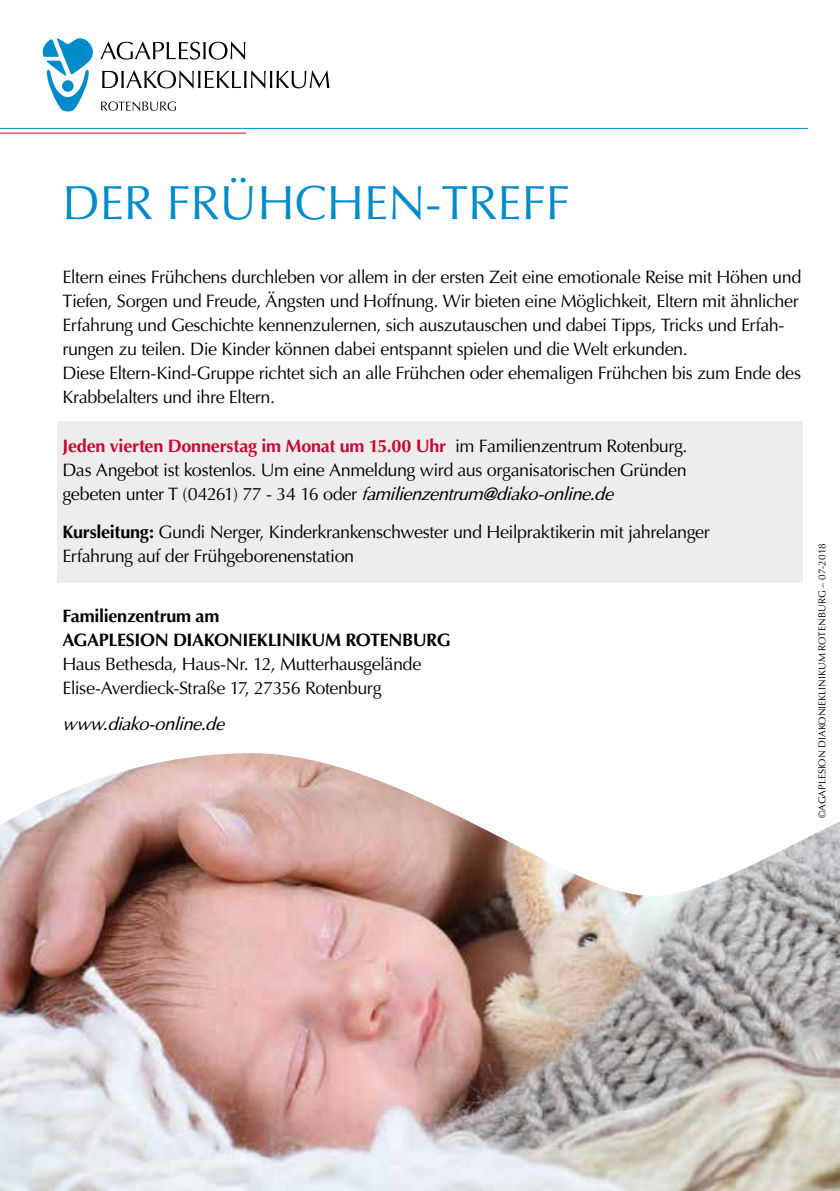
<style>
.page{position:relative;width:840px;height:1191px;background:#fff}
.page>*{position:absolute;margin:0;border:0;box-sizing:border-box;transform-origin:0 0}
.t1{font:48px "Optima";color:#008bcb}
.t2{font:18px/24px "Optima";letter-spacing:-.025em;color:#000}
.t3{font:700 18px/24px "Optima";letter-spacing:-.02em;color:#000}
.t4{font:italic 18px "Optima";letter-spacing:-.02em;color:#000}
.t5{font:10px "Optima";color:#000}
.s1{font-weight:700;color:#ca0733}
.s2{font-style:italic}
.s3{font-weight:700}
</style>
<div class="page">
<img style="left:0;top:896px;width:839px;height:295px">
<svg style="left:0;top:421px;width:839px;height:475px"></svg>
<hr style="left:0;top:133px;width:246px;height:1px;background:#ca0733">
<hr style="left:0;top:128px;width:807px;height:1px;background:#008bcb">
<svg style="left:43px;top:38px;width:50px;height:73px"></svg>
<svg style="left:100px;top:42px;width:145px;height:18px"></svg>
<svg style="left:102px;top:70px;width:227px;height:18px"></svg>
<svg style="left:101px;top:101px;width:75px;height:10px"></svg>
<div style="left:57px;top:422px;width:745px;height:161px;background:#ededed"></div>
<h1 class="t1" style="left:62px;top:174px;width:508px">DER FRÜHCHEN-TREFF</h1>
<p class="t2" style="left:62px;top:266px;width:740px">Eltern eines Frühchens durchleben vor allem in der ersten Zeit eine emotionale Reise mit Höhen und Tiefen, Sorgen und Freude, Ängsten und Hoffnung. Wir bieten eine Möglichkeit, Eltern mit ähnlicher Erfahrung und Geschichte kennenzulernen, sich auszutauschen und dabei Tipps, Tricks und Erfah&shy;rungen zu teilen. Die Kinder können dabei entspannt spielen und die Welt erkunden.<br>Diese Eltern-Kind-Gruppe richtet sich an alle Frühchen oder ehemaligen Frühchen bis zum Ende des Krabbelalters und ihre Eltern.</p>
<p class="t2" style="left:62px;top:434px;width:626px;text-align:justify"><span class="s1">Jeden vierten Donnerstag im Monat um 15.00 Uhr</span> im Familienzentrum Rotenburg.<br>Das Angebot ist kostenlos. Um eine Anmeldung wird aus organisatorischen Gründen gebeten unter T (04261) 77 - 34 16 oder <span class="s2">familienzentrum@diako-online.de</span></p>
<p class="t2" style="left:62px;top:519px;width:648px"><span class="s3">Kursleitung:</span> Gundi Nerger, Kinderkrankenschwester und Heilpraktikerin mit jahrelanger<br>Erfahrung auf der Frühgeborenenstation</p>
<p class="t3" style="left:62px;top:603px;width:389px">Familienzentrum am<br>AGAPLESION DIAKONIEKLINIKUM ROTENBURG</p>
<p class="t2" style="left:62px;top:651px;width:360px">Haus Bethesda, Haus-Nr. 12, Mutterhausgelände<br>Elise-Averdieck-Straße 17, 27356 Rotenburg</p>
<p class="t4" style="left:62px;top:712px;width:163px">www.diako-online.de</p>
<p class="t5" style="left:815px;top:818px;width:276px;rotate:-90deg">©AGAPLESION DIAKONIEKLINIKUM ROTENBURG – 07-2018</p>
</div>
